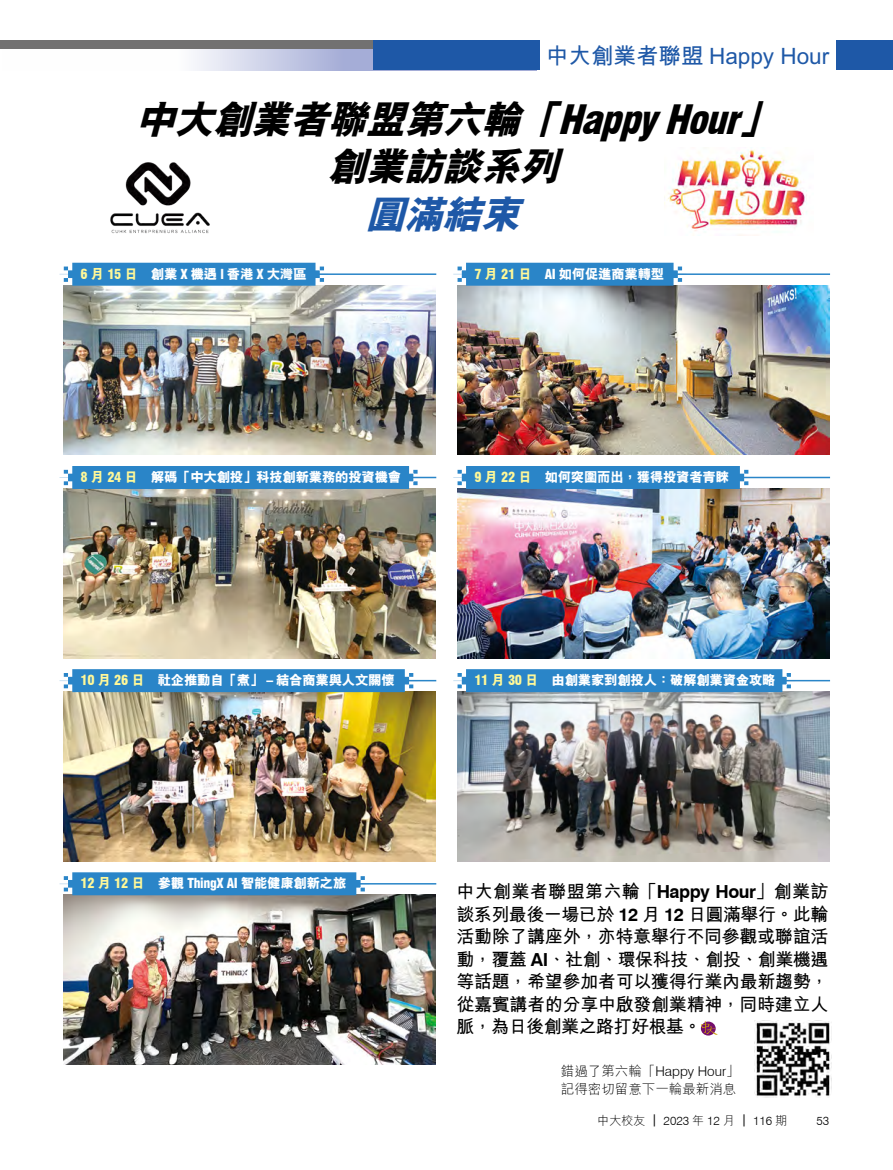
<style>
.page{position:relative;width:893px;height:1170px;background:#fff}
.page>*{position:absolute;margin:0;border:0;box-sizing:border-box;transform-origin:0 0}
.t1{font:italic 800 39.6px/46.5px "M Hei HK";color:#000}
.t2{font:italic 800 39.6px "M Hei HK";color:#1e58a7}
.t3{font:700 22.5px "M Hei HK";color:#1e58a7}
.t4{font:700 18px/22.5px "M Hei HK";letter-spacing:-.015em;color:#000;text-align:justify}
.t5{font:800 13.5px "M Hei HK";letter-spacing:-.025em;color:#fff}
.t6{font:300 13.5px "Swiss 721 BT";color:#000}
.t7{font:300 13.5px "M Hei HK";color:#000}
.t8{font:300 12px "M Hei HK";color:#000}
.t9{font:300 12px "Swiss 721 BT";color:#000}
.s1{font-family:"Swiss 721 BT";font-weight:900;font-stretch:condensed}
.s2{font-family:"Swiss 721 BT";font-weight:900;font-stretch:condensed;color:#fff899}
.s3{color:#fff899}
.s4{font-family:"Swiss 721 BT"}
.s5{font-family:"M Hei HK"}
</style>
<div class="page">
<svg style="left:195px;top:49px;width:178px;height:21px;background:#c6cbe5"></svg>
<div style="left:0;top:41px;width:537px;height:8px;background:#727171"></div>
<div style="left:836px;top:41px;width:57px;height:29px;background:#1e58a7"></div>
<div style="left:373px;top:41px;width:167px;height:29px;background:#1e58a7"></div>
<img style="left:110px;top:162px;width:100px;height:72px">
<img style="left:667px;top:149px;width:140px;height:83px">
<div style="left:701px;top:1021px;width:15px;height:14px;background:#750e6d;border-radius:50%"></div>
<svg style="left:701px;top:1021px;width:16px;height:13px"></svg>
<img style="left:755px;top:1020px;width:75px;height:77px">
<img style="left:457px;top:285px;width:372px;height:170px">
<img style="left:457px;top:488px;width:372px;height:170px">
<img style="left:457px;top:691px;width:372px;height:170px">
<img style="left:64px;top:285px;width:372px;height:170px">
<img style="left:64px;top:488px;width:372px;height:170px">
<img style="left:64px;top:691px;width:372px;height:170px">
<img style="left:64px;top:894px;width:372px;height:170px">
<hr style="left:218px;top:273px;width:218px;height:2px;background:#2a85c8">
<svg style="left:60px;top:263px;width:268px;height:23px;background:#3a8ecb"></svg>
<hr style="left:218px;top:476px;width:218px;height:2px;background:#2a85c8">
<div style="left:60px;top:466px;width:362px;height:23px;background:#2a85c8"></div>
<hr style="left:218px;top:679px;width:218px;height:2px;background:#2a85c8">
<svg style="left:60px;top:669px;width:358px;height:23px;background:#368bca"></svg>
<hr style="left:218px;top:883px;width:218px;height:1px;background:#2a85c8">
<svg style="left:60px;top:872px;width:309px;height:23px;background:#398dcb"></svg>
<hr style="left:611px;top:273px;width:219px;height:2px;background:#2a85c8">
<svg style="left:453px;top:263px;width:233px;height:23px;background:#3c8ecb"></svg>
<hr style="left:611px;top:476px;width:219px;height:2px;background:#2a85c8">
<svg style="left:453px;top:466px;width:300px;height:23px;background:#378ccb"></svg>
<hr style="left:611px;top:679px;width:219px;height:2px;background:#2a85c8">
<svg style="left:453px;top:669px;width:342px;height:23px;background:#378ccb"></svg>
<h2 class="t3" style="left:546px;top:39px;width:285px">中大創業者聯盟 Happy Hour</h2>
<h1 class="t1" style="left:327px;top:95px;width:461px;text-indent:-191px">中大創業者聯盟第六輪「<span class="s1">HappyHour</span>」創業訪談系列</h1>
<h1 class="t2" style="left:365px;top:194px;width:166px">圓滿結束</h1>
<p class="t5" style="left:81px;top:267px;width:228px"><span class="s2">6</span><span class="s3">月</span><span class="s2">15</span><span class="s3">日</span> 創業<span class="s1">X</span>機遇 <span class="s1">l</span> 香港<span class="s1">X</span>大灣區</p>
<p class="t5" style="left:474px;top:267px;width:192px"><span class="s2">7</span> <span class="s3">月</span> <span class="s2">21</span> <span class="s3">日</span> <span class="s1">AI</span> 如何促進商業轉型</p>
<p class="t5" style="left:81px;top:470px;width:322px"><span class="s2">8</span> <span class="s3">月</span> <span class="s2">24</span> <span class="s3">日</span> 解碼「中大創投」科技創新業務的投資機會</p>
<p class="t5" style="left:474px;top:470px;width:256px"><span class="s2">9</span> <span class="s3">月</span> <span class="s2">22</span> <span class="s3">日</span> 如何突圍而出，獲得投資者青睞</p>
<p class="t5" style="left:81px;top:673px;width:316px"><span class="s2">10</span> <span class="s3">月</span> <span class="s2">26</span> <span class="s3">日</span> 社企推動自「煮」 <span class="s1">–</span> 結合商業與人文關懷</p>
<p class="t5" style="left:474px;top:673px;width:303px"><span class="s2">11</span> <span class="s3">月</span> <span class="s2">30</span> <span class="s3">日</span> 由創業家到創投人：破解創業資金攻略</p>
<p class="t5" style="left:81px;top:876px;width:267px"><span class="s2">12</span> <span class="s3">月</span> <span class="s2">12</span> <span class="s3">日</span> 參觀 <span class="s1">ThingX AI</span> 智能健康創新之旅</p>
<h3 class="t4" style="left:456px;top:878px;width:374px">中大創業者聯盟第六輪「<span class="s4">Happy Hour</span>」創業訪談系列最後一場已於 <span class="s4">12</span> 月 <span class="s4">12</span> 日圓滿舉行。此輪活動除了講座外，亦特意舉行不同參觀或聯誼活動，覆蓋 <span class="s4">AI</span>、社創、環保科技、創投、創業機遇等話題，希望參加者可以獲得行業內最新趨勢，從嘉賓講者的分享中啟發創業精神，同時建立人脈，為日後創業之路打好根基。</h3>
<p class="t6" style="left:561px;top:1062px;width:180px"><span class="s5">錯過了第六輪「</span>Happy Hour<span class="s5">」</span></p>
<p class="t7" style="left:561px;top:1082px;width:177px">記得密切留意下一輪最新消息</p>
<p class="t8" style="left:597px;top:1114px;width:191px">中大校友｜ <span class="s4">2023</span> 年 <span class="s4">12</span> 月｜ <span class="s4">116</span> 期</p>
<p class="t9" style="left:816px;top:1113px;width:14px">53</p>
</div>
